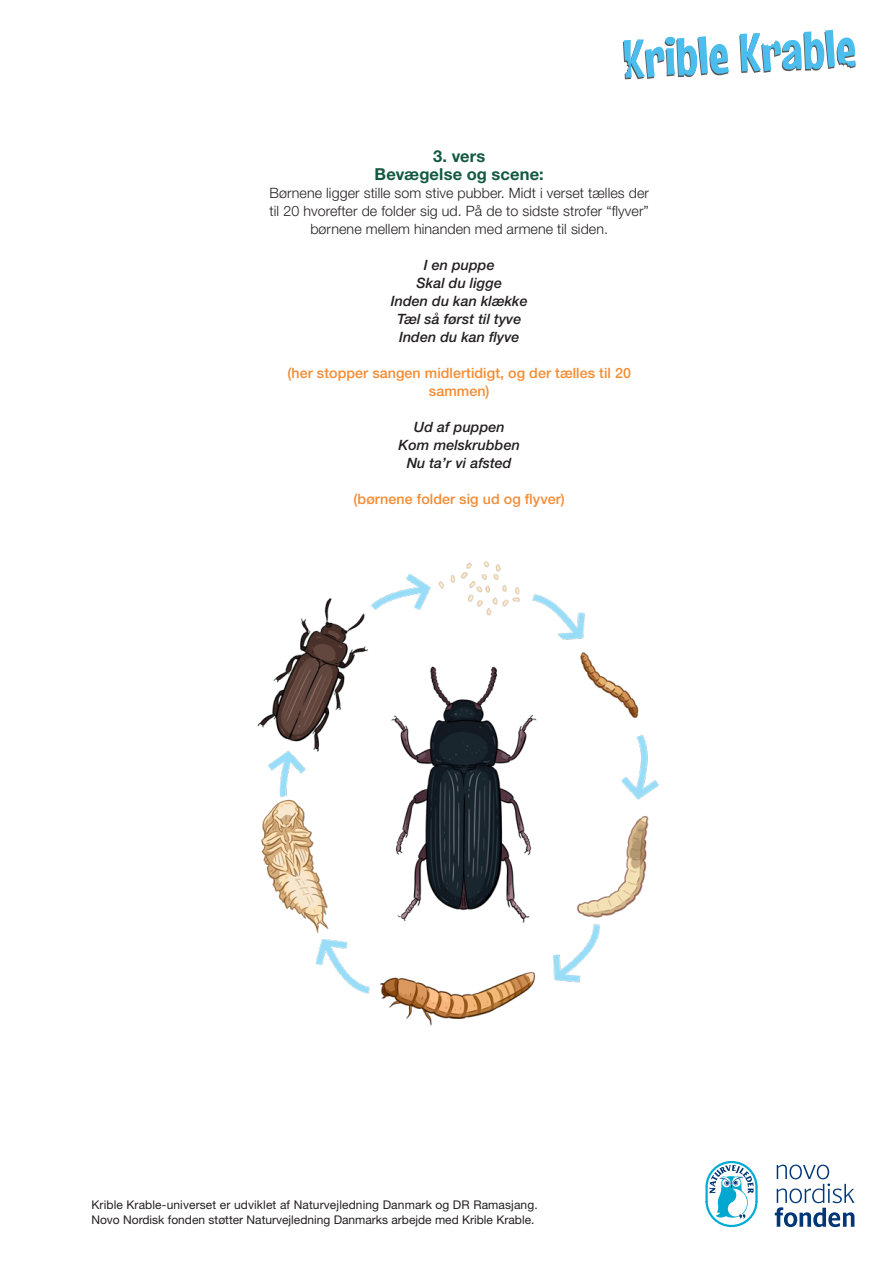
<style>
.page{position:relative;width:893px;height:1263px;background:#fff}
.page>*{position:absolute;margin:0;border:0;box-sizing:border-box;transform-origin:0 0}
.t1{font:700 16.5px/18px "Helvetica Neue LT Std";letter-spacing:.01em;color:#135942;text-align:center}
.t2{font:300 14.25px/18px "Helvetica Neue LT Std";letter-spacing:.005em;color:#231f20;text-align:center}
.t3{font:italic 500 14.25px/18px "Helvetica Neue LT Std";letter-spacing:.005em;color:#231f20;text-align:center}
.t4{font:500 14.25px/18px "Helvetica Neue LT Std";letter-spacing:.005em;color:#f58b32;text-align:center}
.t5{font:12px/15px "Helvetica Neue LT Std";color:#231f20}
</style>
<div class="page">
<svg style="left:623px;top:36px;width:106px;height:43px"></svg>
<svg style="left:739px;top:30px;width:117px;height:43px"></svg>
<svg style="left:775px;top:1164px;width:79px;height:63px"></svg>
<svg style="left:705px;top:1161px;width:53px;height:66px"></svg>
<img style="left:257px;top:561px;width:402px;height:465px">
<p class="t1" style="left:375px;top:147px;width:171px">3. vers<br>Bevægelse og scene:</p>
<p class="t2" style="left:269px;top:184px;width:381px">Børnene ligger stille som stive pubber. Midt i verset tælles der til 20 hvorefter de folder sig ud. På de to sidste strofer “flyver” børnene mellem hinanden med armene til siden.</p>
<p class="t3" style="left:391px;top:256px;width:138px">I en puppe<br>Skal du ligge<br>Inden du kan klække<br>Tæl så først til tyve<br>Inden du kan flyve</p>
<p class="t4" style="left:287px;top:364px;width:345px">(her stopper sangen midlertidigt, og der tælles til 20 sammen)</p>
<p class="t3" style="left:399px;top:418px;width:123px">Ud af puppen<br>Kom melskrubben<br>Nu ta’r vi afsted</p>
<p class="t4" style="left:354px;top:490px;width:213px">(børnene folder sig ud og flyver)</p>
<p class="t5" style="left:91px;top:1197px;width:448px">Krible Krable-universet er udviklet af Naturvejledning Danmark og DR Ramasjang.<br>Novo Nordisk fonden støtter Naturvejledning Danmarks arbejde med Krible Krable.</p>
</div>
